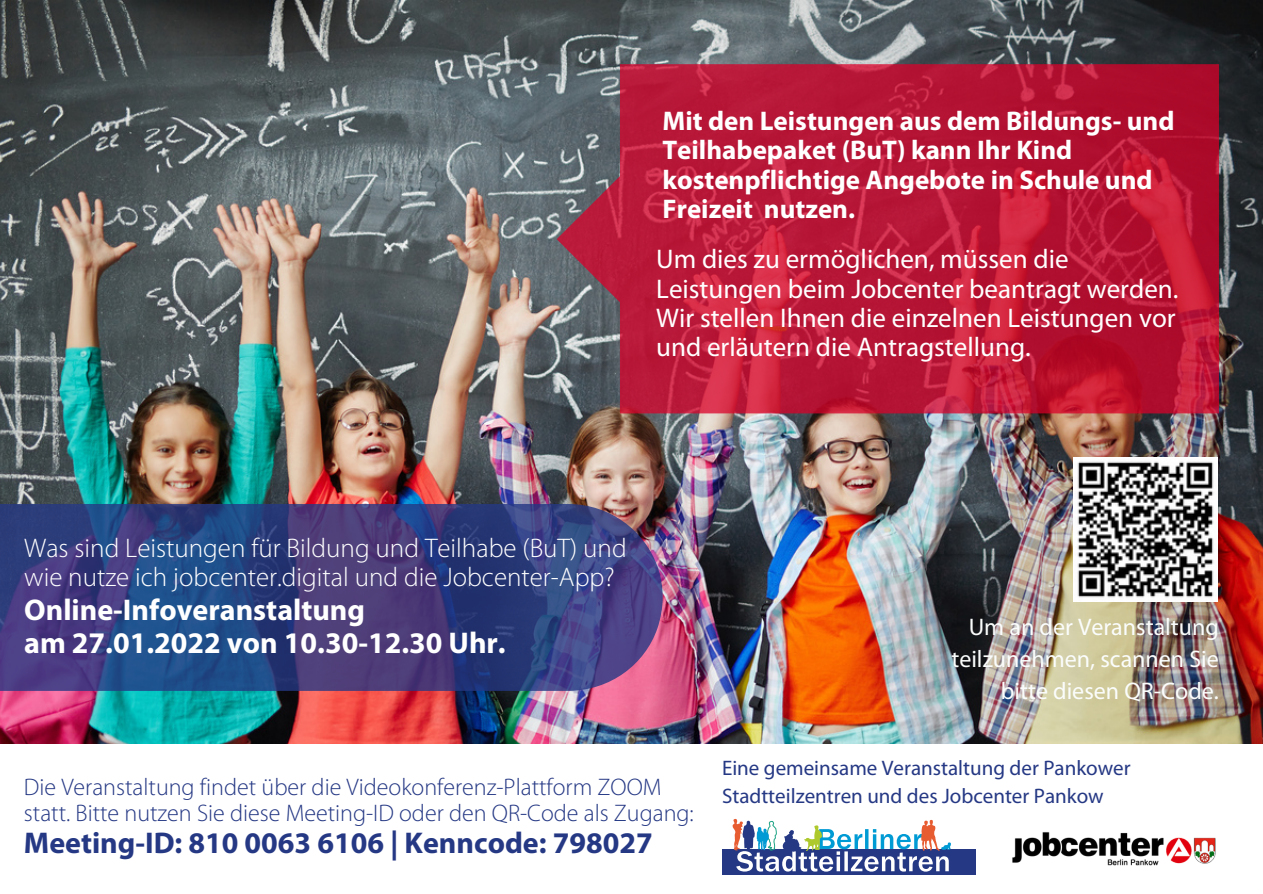
<style>
.page{position:relative;width:1263px;height:894px;background:#fff}
.page>*{position:absolute;margin:0;border:0;box-sizing:border-box;transform-origin:0 0}
.t1{font:700 30px "Myriad Pro";color:#fff}
.t2{font:700 30px "Myriad Pro";color:#253884}
.t3{font:27px/29.4px "Myriad Pro";color:#fff}
.t4{font:700 27px/29.4px "Myriad Pro";color:#fff}
.t5{font:300 27px/29.1px "Myriad Pro";color:#fff}
.t6{font:300 24px/26.1px "Myriad Pro";color:#253884}
.t7{font:24px/32.1px "Myriad Pro";color:#fbfdfc;text-align:right}
.t8{font:21px "Myriad Pro";color:#253884}
</style>
<div class="page">
<img style="left:0;top:0;width:1262px;height:743px">
<div style="left:722px;top:848px;width:253px;height:25px;background:#253884"></div>
<svg style="left:732px;top:818px;width:219px;height:53px"></svg>
<img style="left:1012px;top:832px;width:204px;height:34px">
<svg style="left:556px;top:64px;width:662px;height:349px;background:#b41f3b"></svg>
<svg style="left:0;top:504px;width:662px;height:186px;background:#3a417f"></svg>
<img style="left:1073px;top:457px;width:144px;height:144px">
<p class="t4" style="left:662px;top:108px;width:513px">Mit den Leistungen aus dem Bildungs- und Teilhabepaket (BuT) kann Ihr Kind kostenpflichtige Angebote in Schule und Freizeit nutzen.</p>
<p class="t3" style="left:656px;top:247px;width:523px">Um dies zu ermöglichen, müssen die Leistungen beim Jobcenter beantragt werden.<br>Wir stellen Ihnen die einzelnen Leistungen vor und erläutern die Antragstellung.</p>
<p class="t5" style="left:24px;top:535px;width:604px">Was sind Leistungen für Bildung und Teilhabe (BuT) und wie nutze ich jobcenter.digital und die Jobcenter-App?</p>
<p class="t1" style="left:24px;top:597px;width:342px">Online-Infoveranstaltung</p>
<p class="t1" style="left:24px;top:630px;width:483px">am 27.01.2022 von 10.30-12.30 Uhr.</p>
<p class="t7" style="left:951px;top:613px;width:269px">Um an der Veranstaltung teilzunehmen, scannen Sie bitte diesen QR-Code.</p>
<p class="t6" style="left:24px;top:775px;width:671px">Die Veranstaltung findet über die Videokonferenz-Plattform ZOOM statt. Bitte nutzen Sie diese Meeting-ID oder den QR-Code als Zugang:</p>
<p class="t2" style="left:24px;top:830px;width:630px">Meeting-ID: 810 0063 6106 | Kenncode: 798027</p>
<p class="t8" style="left:722px;top:759px;width:410px">Eine gemeinsame Veranstaltung der Pankower</p>
<p class="t8" style="left:722px;top:787px;width:383px">Stadtteilzentren und des Jobcenter Pankow</p>
</div>
